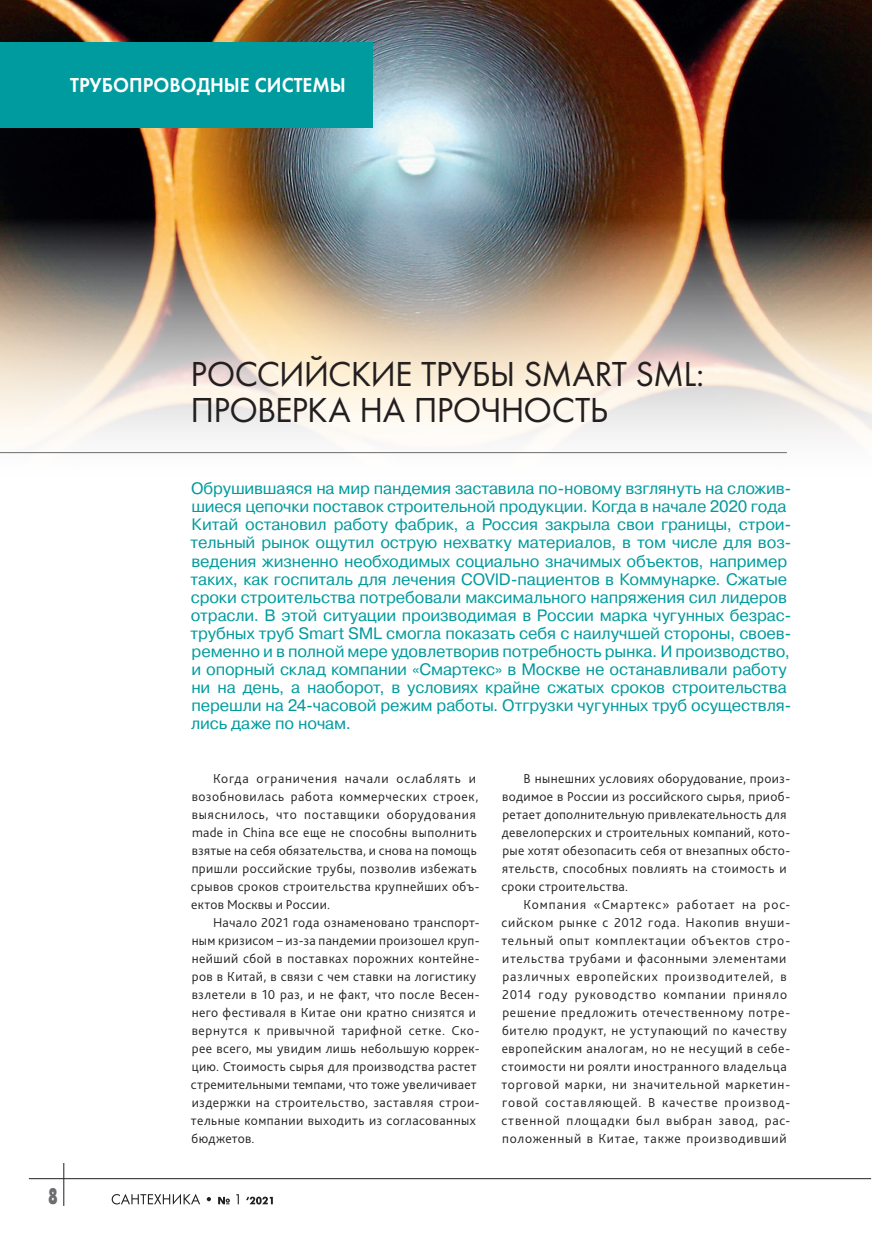
<style>
.page{position:relative;width:872px;height:1234px;background:#fff}
.page>*{position:absolute;margin:0;border:0;box-sizing:border-box;transform-origin:0 0}
._02-zagolovok_main{font:36px/36px "Futura";letter-spacing:-.025em;color:#231f20}
.t1{font:22.5px "Futura Futuris XC";color:#6c6d70;scale:.6 1}
.t2{font:21px "Futura Demi";color:#fff;scale:.95 1}
._03-first_vrez{font:16.5px/18px "Pragmatica";letter-spacing:-.01em;color:#009b9e}
._04-body_text{font:300 13.5px/18px "Bliss Pro";letter-spacing:.035em;color:#231f20}
._04-body_text-2{font:300 13.5px/18px "Bliss Pro";letter-spacing:.055em;color:#231f20}
</style>
<div class="page">
<img style="left:0;top:0;width:872px;height:454px">
<div style="left:0;top:43px;width:373px;height:85px;background:#009b9e"></div>
<hr style="left:0;top:452px;width:787px;height:1px;background:#6c6d70">
<hr style="left:29px;top:1177px;width:842px;height:1px;background:#231f20">
<hr style="left:63px;top:1162px;width:1px;height:43px;background:#231f20">
<svg style="left:112px;top:1194px;width:88px;height:10px"></svg>
<svg style="left:206px;top:1197px;width:5px;height:3px"></svg>
<svg style="left:218px;top:1194px;width:55px;height:10px"></svg>
<p class="t2" style="left:70px;top:72px;width:292px">ТРУБОПРОВОДНЫЕ СИСТЕМЫ</p>
<p class="t1" style="left:48px;top:1183px;width:17px">8</p>
<p class="_02-zagolovok_main" style="left:190px;top:356px;width:515px">РОССИЙСКИЕ ТРУБЫ SMART SML:<br>ПРОВЕРКА НА ПРОЧНОСТЬ</p>
<p class="_03-first_vrez" style="left:191px;top:480px;width:602px">Обрушившаяся на мир пандемия заставила по-новому взглянуть на сложив&shy;шиеся цепочки поставок строительной продукции. Когда в начале 2020 года Китай остановил работу фабрик, а Россия закрыла свои границы, строи&shy;тельный рынок ощутил острую нехватку материалов, в том числе для воз&shy;ведения жизненно необходимых социально значимых объектов, например таких, как госпиталь для лечения COVID-пациентов в Коммунарке. Сжатые сроки строительства потребовали максимального напряжения сил лидеров отрасли. В этой ситуации производимая в России марка чугунных безрас&shy;трубных труб Smart SML смогла показать себя с наилучшей стороны, своев&shy;ременно и в полной мере удовлетворив потребность рынка. И производство, и опорный склад компании «Смартекс» в Москве не останавливали работу ни на день, а наоборот, в условиях крайне сжатых сроков строительства перешли на 24-часовой режим работы. Отгрузки чугунных труб осуществля&shy;лись даже по ночам.</p>
<p class="_04-body_text" style="left:191px;top:768px;width:290px;text-indent:22px">Когда ограничения начали ослаблять и возобновилась работа коммерческих строек, выяснилось, что поставщики оборудования made in China все еще не способны выполнить взятые на себя обязательства, и снова на помощь пришли российские трубы, позволив избежать срывов сроков строительства крупнейших объ&shy;ектов Москвы и России.</p>
<p class="_04-body_text" style="left:191px;top:912px;width:290px;text-indent:22px">Начало 2021 года ознаменовано транспорт&shy;ным кризисом – из-за пандемии произошел круп&shy;нейший сбой в поставках порожних контейне&shy;ров в Китай, в связи с чем ставки на логистику взлетели в 10 раз, и не факт, что после Весен&shy;него фестиваля в Китае они кратно снизятся и вернутся к привычной тарифной сетке. Ско&shy;рее всего, мы увидим лишь небольшую коррек&shy;цию. Стоимость сырья для производства растет стремительными темпами, что тоже увеличивает издержки на строительство, заставляя строи&shy;тельные компании выходить из согласованных бюджетов.</p>
<p class="_04-body_text" style="left:501px;top:768px;width:290px;text-indent:22px">В нынешних условиях оборудование, произ&shy;водимое в России из российского сырья, приоб&shy;ретает дополнительную привлекательность для девелоперских и строительных компаний, кото&shy;рые хотят обезопасить себя от внезапных обсто&shy;ятельств, способных повлиять на стоимость и сроки строительства.</p>
<p class="_04-body_text-2" style="left:501px;top:894px;width:290px;text-indent:22px">Компания «Смартекс» работает на рос&shy;сийском рынке с 2012 года. Накопив внуши&shy;тельный опыт комплектации объектов стро&shy;ительства трубами и фасонными элементами различных европейских производителей, в 2014 году руководство компании приняло решение предложить отечественному потре&shy;бителю продукт, не уступающий по качеству европейским аналогам, но не несущий в себе&shy;стоимости ни роялти иностранного владельца торговой марки, ни значительной маркетин&shy;говой составляющей. В качестве производ&shy;ственной площадки был выбран завод, рас&shy;положенный в Китае, также производивший</p>
</div>
